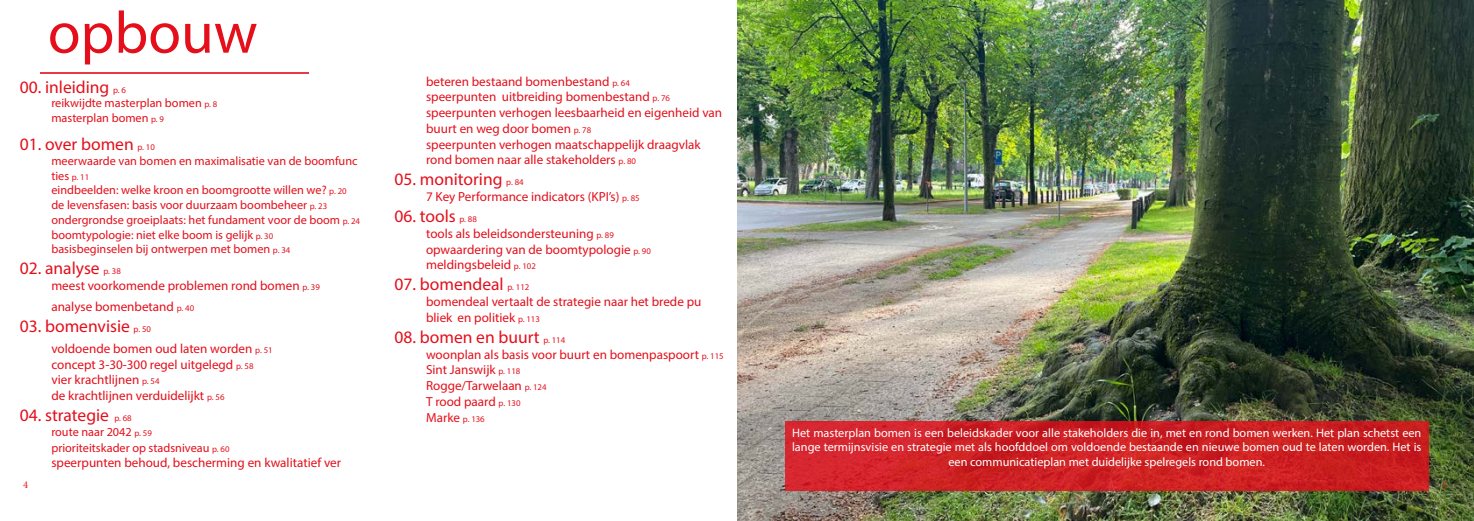
<style>
.page{position:relative;width:1474px;height:521px;background:#fff}
.page>*{position:absolute;margin:0;border:0;box-sizing:border-box;transform-origin:0 0}
.t1{font:59.5px "Myriad Pro";color:#e40f1b}
.t2{font:17.5px "Myriad Pro";color:#e40f1b}
.t3{font:13.12px/15.8px "Myriad Pro";color:#e40f1b}
.t4{font:12.25px/14.7px "Myriad Pro";color:#e40f1b}
.t5{font:12.25px/14.7px "Myriad Pro";color:#fff;text-align:center}
.t6{font:10.5px "Minion Pro";color:#e4151d}
.s1{font-size:8.75px}
</style>
<div class="page">
<img style="left:737px;top:0;width:736px;height:521px">
<hr style="left:40px;top:72px;width:268px;height:2px;background:#e40f1b">
<svg style="left:785px;top:422px;width:644px;height:69px;background:#cd2024"></svg>
<h1 class="t1" style="left:48px;top:-4px;width:211px">opbouw</h1>
<h2 class="t2" style="left:20px;top:76px;width:108px">00. inleiding <span class="s1">p. 6</span></h2>
<p class="t4" style="left:51px;top:96px;width:167px">reikwijdte masterplan bomen <span class="s1">p. 8 </span>masterplan bomen <span class="s1">p. 9</span></p>
<h2 class="t2" style="left:20px;top:134px;width:136px">01. over bomen <span class="s1">p. 10</span></h2>
<p class="t4" style="left:51px;top:153px;width:310px">meerwaarde van bomen en maximalisatie van de boomfunc ties <span class="s1">p. 11<br></span>eindbeelden: welke kroon en boomgrootte willen we? <span class="s1">p. 20 </span>de levensfasen: basis voor duurzaam boombeheer <span class="s1">p. 23 </span>ondergrondse groeiplaats: het fundament voor de boom <span class="s1">p. 24 </span>boomtypologie: niet elke boom is gelijk <span class="s1">p. 30<br></span>basisbeginselen bij ontwerpen met bomen <span class="s1">p. 34</span></p>
<h2 class="t2" style="left:20px;top:257px;width:102px">02. analyse <span class="s1">p. 38</span></h2>
<p class="t3" style="left:51px;top:275px;width:270px;line-height:21px">meest voorkomende problemen rond bomen <span class="s1">p. 39 </span>analyse bomenbetand <span class="s1">p. 40</span></p>
<h2 class="t2" style="left:20px;top:315px;width:133px">03. bomenvisie <span class="s1">p. 50</span></h2>
<p class="t3" style="left:51px;top:340px;width:223px">voldoende bomen oud laten worden <span class="s1">p. 51 </span>concept 3-30-300 regel uitgelegd <span class="s1">p. 58 </span>vier krachtlijnen <span class="s1">p. 54<br></span>de krachtlijnen verduidelijkt <span class="s1">p. 56</span></p>
<h2 class="t2" style="left:20px;top:404px;width:113px">04. strategie <span class="s1">p. 68</span></h2>
<p class="t4" style="left:51px;top:424px;width:180px;line-height:15.8px">route naar 2042 <span class="s1">p. 59 </span>prioriteitskader op stadsniveau <span class="s1">p. 60</span></p>
<p class="t3" style="left:51px;top:455px;width:291px">speerpunten behoud, bescherming en kwalitatief ver</p>
<p class="t3" style="left:426px;top:73px;width:298px">beteren bestaand bomenbestand <span class="s1">p. 64<br></span>speerpunten uitbreiding bomenbestand <span class="s1">p. 76 </span>speerpunten verhogen leesbaarheid en eigenheid van buurt en weg door bomen <span class="s1">p. 78<br></span>speerpunten verhogen maatschappelijk draagvlak rond bomen naar alle stakeholders <span class="s1">p. 80</span></p>
<h2 class="t2" style="left:394px;top:169px;width:131px">05. monitoring <span class="s1">p. 84</span></h2>
<p class="t3" style="left:426px;top:189px;width:215px">7 Key Performance indicators (KPI’s) <span class="s1">p. 85</span></p>
<h2 class="t2" style="left:394px;top:205px;width:84px">06. tools <span class="s1">p. 88</span></h2>
<p class="t3" style="left:426px;top:225px;width:226px">tools als beleidsondersteuning <span class="s1">p. 89 </span>opwaardering van de boomtypologie <span class="s1">p. 90 </span>meldingsbeleid <span class="s1">p. 102</span></p>
<h2 class="t2" style="left:394px;top:274px;width:136px">07. bomendeal <span class="s1">p. 112</span></h2>
<p class="t3" style="left:426px;top:294px;width:277px">bomendeal vertaalt de strategie naar het brede pu bliek en politiek <span class="s1">p. 113</span></p>
<h2 class="t2" style="left:394px;top:326px;width:172px">08. bomen en buurt <span class="s1">p. 114</span></h2>
<p class="t3" style="left:426px;top:346px;width:299px">woonplan als basis voor buurt en bomenpaspoort <span class="s1">p. 115<br></span>Sint Janswijk <span class="s1">p. 118<br></span>Rogge/Tarwelaan <span class="s1">p. 124<br></span>T rood paard <span class="s1">p. 130<br></span>Marke <span class="s1">p. 136</span></p>
<p class="t5" style="left:792px;top:425px;width:631px">Het masterplan bomen is een beleidskader voor alle stakeholders die in, met en rond bomen werken. Het plan schetst een lange termijnsvisie en strategie met als hoofddoel om voldoende bestaande en nieuwe bomen oud te laten worden. Het is een communicatieplan met duidelijke spelregels rond bomen.</p>
<p class="t6" style="left:23px;top:478px;width:7px">4</p>
<p class="t6" style="left:1442px;top:479px;width:7px">5</p>
</div>
